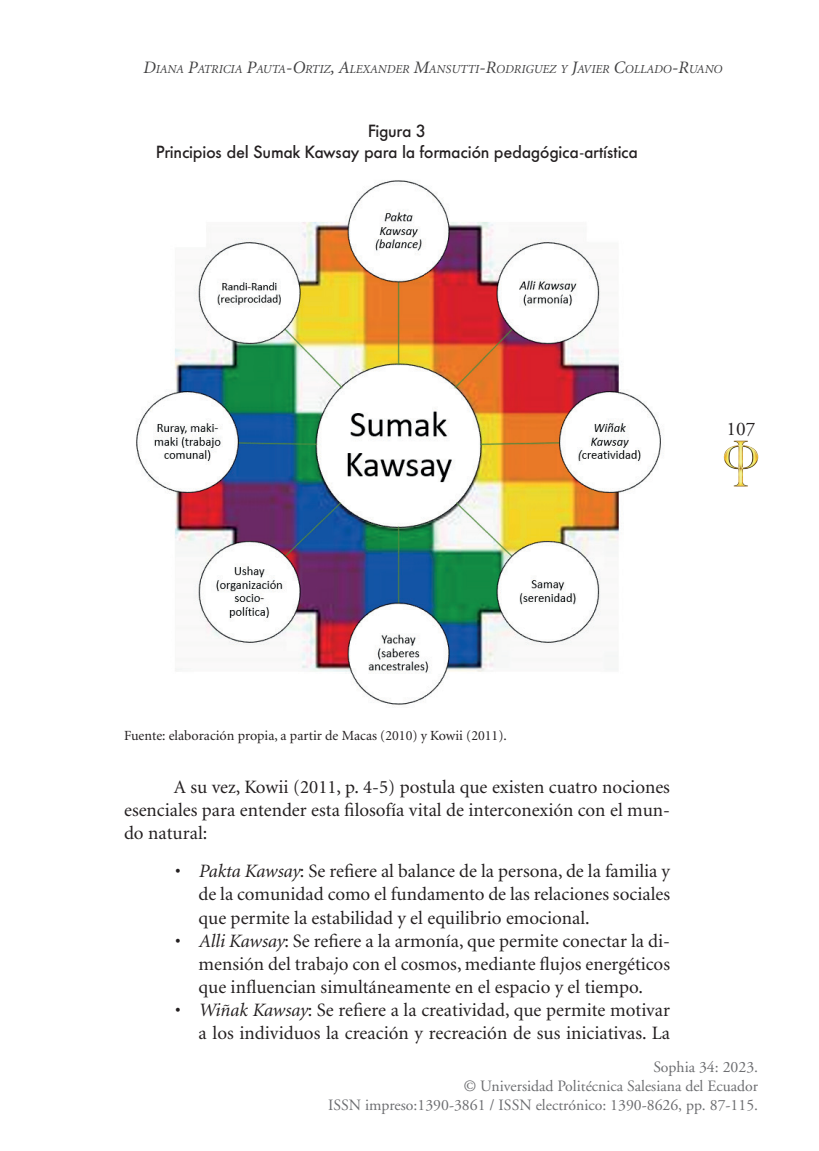
<style>
.page{position:relative;width:819px;height:1151px;background:#fff}
.page>*{position:absolute;margin:0;border:0;box-sizing:border-box;transform-origin:0 0}
.t1{font:19.25px "Adobe Garamond";color:#231f20}
.t2{font:18.9px/23.1px "Minion";color:#231f20;text-align:justify}
.t3{font:500 17.5px/21px "Futura BQ";color:#231f20;text-align:center}
.t4{font:15.75px/19.2px "Adobe Garamond";color:#6c6d70;text-align:right}
.t5{font:14px "Minion";color:#231f20}
.t6{font:italic 12.25px "Minion";color:#3e3e3f}
.s1{font-size:17.5px}
.s2{font-style:italic}
</style>
<div class="page">
<img style="left:723px;top:440px;width:35px;height:47px">
<img style="left:136px;top:180px;width:525px;height:525px">
<p class="t6" style="left:143px;top:63px;width:580px"><span class="s1">D</span>IANA <span class="s1">P</span>ATRICIA <span class="s1">P</span>AUTA<span class="s1">-O</span>RTIZ<span class="s1">, A</span>LEXANDER <span class="s1">M</span>ANSUTTI<span class="s1">-R</span>ODRIGUEZ Y <span class="s1">J</span>AVIER <span class="s1">C</span>OLLADO<span class="s1">-R</span>UANO</p>
<p class="t3" style="left:156px;top:121px;width:483px">Figura 3<br>Principios del Sumak Kawsay para la formación pedagógica-artística</p>
<p class="t1" style="left:726px;top:418px;width:30px">107</p>
<p class="t5" style="left:124px;top:729px;width:384px">Fuente: elaboración propia, a partir de Macas (2010) y Kowii (2011).</p>
<p class="t2" style="left:124px;top:776px;width:547px;text-indent:50px">A su vez, Kowii (2011, p. 4-5) postula que existen cuatro nociones esenciales para entender esta filosofía vital de interconexión con el mun&shy;do natural:</p>
<p class="t2" style="left:198px;top:860px;width:473px;text-indent:-25px"><span class="s2">• Pakta Kawsay</span>: Se refiere al balance de la persona, de la familia y de la comunidad como el fundamento de las relaciones sociales que permite la estabilidad y el equilibrio emocional.</p>
<p class="t2" style="left:198px;top:930px;width:473px;text-indent:-25px"><span class="s2">• Alli Kawsay</span>: Se refiere a la armonía, que permite conectar la di&shy;mensión del trabajo con el cosmos, mediante flujos energéticos que influencian simultáneamente en el espacio y el tiempo.</p>
<p class="t2" style="left:174px;top:999px;width:498px;text-align:right"><span class="s2">• Wiñak Kawsay</span>: Se refiere a la creatividad, que permite motivar a los individuos la creación y recreación de sus iniciativas. La</p>
<p class="t4" style="left:328px;top:1058px;width:431px">Sophia 34: 2023.<br>© Universidad Politécnica Salesiana del Ecuador<br>ISSN impreso:1390-3861 / ISSN electrónico: 1390-8626, pp. 87-115.</p>
</div>
